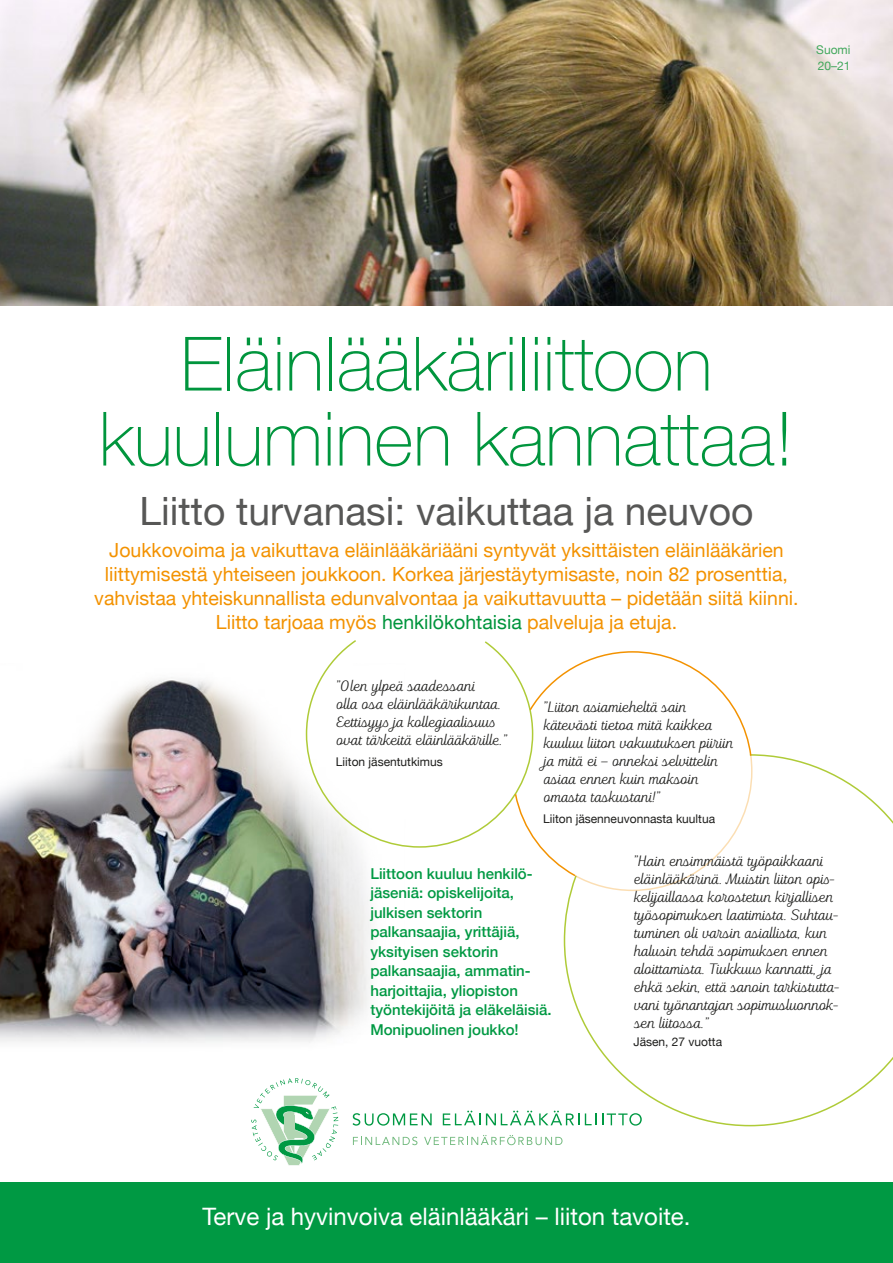
<style>
.page{position:relative;width:893px;height:1263px;background:#fff}
.page>*{position:absolute;margin:0;border:0;box-sizing:border-box;transform-origin:0 0}
.t1{font:100 75px/75px "Helvetica Neue";color:#00953d;text-align:center}
.t2{font:39px "Helvetica Neue";color:#575756}
.t3{font:24px "Helvetica Neue";color:#fff}
.t4{font:19.5px/24px "Helvetica Neue";color:#f39200;text-align:center}
.t5{font:300 15px/18px "TT Polls Script";letter-spacing:-.015em;color:#1d1d1b}
.t6{font:500 15px/19.5px "Helvetica Neue";color:#009943}
.t7{font:12px "Helvetica Neue";color:#1d1d1b}
.t8{font:12px/16.5px "Helvetica Neue";color:#41a75b}
.s1{color:#00953d}
</style>
<div class="page">
<img style="left:0;top:677px;width:370px;height:366px">
<svg style="left:305px;top:640px;width:209px;height:208px"></svg>
<div style="left:0;top:1182px;width:893px;height:81px;background:#009943"></div>
<img style="left:0;top:0;width:893px;height:305px">
<svg style="left:353px;top:1137px;width:64px;height:8px"></svg>
<svg style="left:424px;top:1135px;width:138px;height:10px"></svg>
<svg style="left:353px;top:1113px;width:79px;height:12px"></svg>
<svg style="left:443px;top:1110px;width:119px;height:15px"></svg>
<svg style="left:251px;top:1078px;width:87px;height:88px"></svg>
<svg style="left:563px;top:754px;width:330px;height:373px"></svg>
<svg style="left:514px;top:651px;width:239px;height:241px"></svg>
<p class="t8" style="left:816px;top:42px;width:36px">Suomi<br>20–21</p>
<h1 class="t1" style="left:99px;top:323px;width:696px">Eläinlääkäriliittoon kuuluminen kannattaa!</h1>
<h2 class="t2" style="left:139px;top:482px;width:616px">Liitto turvanasi: vaikuttaa ja neuvoo</h2>
<p class="t4" style="left:94px;top:539px;width:706px">Joukkovoima ja vaikuttava eläinlääkäriääni syntyvät yksittäisten eläinlääkärien liittymisestä yhteiseen joukkoon. Korkea järjestäytymisaste, noin 82 prosenttia, vahvistaa yhteiskunnallista edunvalvontaa ja vaikuttavuutta – pidetään siitä kiinni.<br>Liitto tarjoaa myös <span class="s1">henkilökohtaisia</span> palveluja ja etuja.</p>
<p class="t5" style="left:336px;top:677px;width:173px">”Olen ylpeä saadessani<br>olla osa eläinlääkärikuntaa.<br>Eettisyys ja kollegiaalisuus ovat tärkeitä eläinlääkärille.”</p>
<p class="t7" style="left:336px;top:753px;width:108px">Liiton jäsentutkimus</p>
<p class="t5" style="left:543px;top:698px;width:191px">”Liiton asiamieheltä sain kätevästi tietoa mitä kaikkea kuuluu liiton vakuutuksen piiriin ja mitä ei – onneksi selvittelin asiaa ennen kuin maksoin omasta taskustani!”</p>
<p class="t7" style="left:543px;top:810px;width:174px">Liiton jäsenneuvonnasta kuultua</p>
<p class="t6" style="left:370px;top:863px;width:183px">Liittoon kuuluu henkilö&shy;jäseniä: opiskelijoita, julkisen sektorin palkansaajia, yrittäjiä, yksityisen sektorin palkansaajia, ammatin&shy;harjoittajia, yliopiston työntekijöitä ja eläkeläisiä.<br>Monipuolinen joukko!</p>
<p class="t5" style="left:633px;top:853px;width:208px">”Hain ensimmäistä työpaikkaani eläinlääkärinä. Muistin liiton opis&shy;kelijaillassa korostetun kirjallisen työsopimuksen laatimista. Suhtau&shy;tuminen oli varsin asiallista, kun halusin tehdä sopimuksen ennen aloittamista. Tiukkuus kannatti, ja ehkä sekin, että sanoin tarkistutta&shy;vani työnantajan sopimusluonnok&shy;sen liitossa.”</p>
<p class="t7" style="left:633px;top:1033px;width:90px">Jäsen, 27 vuotta</p>
<h3 class="t3" style="left:202px;top:1199px;width:490px">Terve ja hyvinvoiva eläinlääkäri – liiton tavoite.</h3>
</div>
